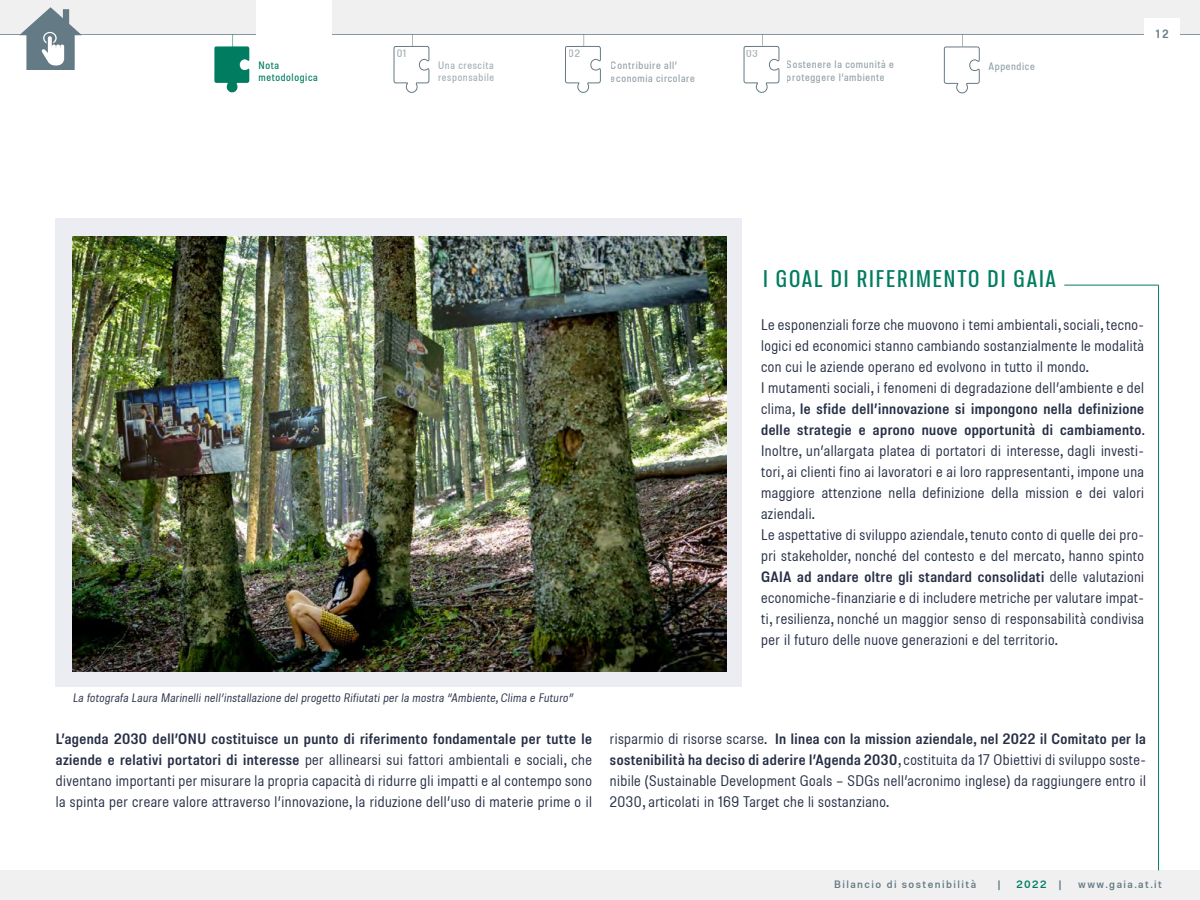
<style>
.page{position:relative;width:1200px;height:900px;background:#fff}
.page>*{position:absolute;margin:0;border:0;box-sizing:border-box;transform-origin:0 0}
.t1{font:600 condensed 24px "Molde";letter-spacing:.08em;color:#007d61}
.t2{font:semi-condensed 15px/21px "Molde";letter-spacing:.03em;color:#262e45;text-align:justify}
.t3{font:italic semi-condensed 12px "Molde";letter-spacing:.03em;color:#262e45}
.t4{font:600 semi-condensed 12px "Molde";color:#647a84}
.t5{font:500 semi-condensed 10.5px/12.6px "Molde";letter-spacing:.06em;color:#647a84}
.t6{font:500 10.5px "Molde";letter-spacing:.14em;color:#647a84}
.t7{font:500 semi-condensed 10.5px/12.6px "Molde";letter-spacing:.06em;color:#007d61}
.t8{font:500 10.5px "Molde";color:#007d61}
.s1{font-weight:600}
.s2{color:#647a84}
</style>
<div class="page">
<div style="left:0;top:870px;width:1200px;height:30px;background:#f0f0f1"></div>
<hr style="left:0;top:33px;width:1200px;height:2px;background:#647a84">
<div style="left:0;top:0;width:1200px;height:34px;background:#f0f0f1"></div>
<svg style="left:214px;top:34px;width:35px;height:59px"></svg>
<svg style="left:19px;top:7px;width:63px;height:63px"></svg>
<svg style="left:394px;top:34px;width:35px;height:59px"></svg>
<svg style="left:565px;top:34px;width:36px;height:59px"></svg>
<svg style="left:744px;top:34px;width:35px;height:59px"></svg>
<svg style="left:944px;top:34px;width:36px;height:60px"></svg>
<div style="left:256px;top:0;width:76px;height:50px;background:#fff"></div>
<div style="left:1144px;top:18px;width:36px;height:39px;background:#fff"></div>
<div style="left:55px;top:219px;width:686px;height:468px;background:#ebedf2"></div>
<hr style="left:1064px;top:285px;width:95px;height:1px;background:#007d61">
<img style="left:72px;top:236px;width:654px;height:435px">
<hr style="left:1158px;top:285px;width:1px;height:585px;background:#007d61">
<p class="t5" style="left:397px;top:47px;width:11px">01</p>
<p class="t7" style="left:259px;top:58px;width:61px">Nota metodologica</p>
<p class="t5" style="left:438px;top:58px;width:58px">Una crescita responsabile</p>
<p class="t5" style="left:569px;top:47px;width:13px">02</p>
<p class="t5" style="left:746px;top:47px;width:13px">03</p>
<p class="t5" style="left:611px;top:59px;width:85px">Contribuire all’ economia circolare</p>
<p class="t5" style="left:787px;top:58px;width:109px">Sostenere la comunità e proteggere l’ambiente</p>
<p class="t5" style="left:989px;top:60px;width:48px">Appendice</p>
<p class="t4" style="left:1156px;top:26px;width:14px">12</p>
<p class="t3" style="left:73px;top:691px;width:502px">La fotografa Laura Marinelli nell’installazione del progetto Rifiutati per la mostra “Ambiente, Clima e Futuro”</p>
<p class="t1" style="left:763px;top:264px;width:294px">I GOAL DI RIFERIMENTO DI GAIA</p>
<p class="t2" style="left:761px;top:314px;width:384px">Le esponenziali forze che muovono i temi ambientali, sociali, tecno&shy;logici ed economici stanno cambiando sostanzialmente le modalità con cui le aziende operano ed evolvono in tutto il mondo.</p>
<p class="t2" style="left:761px;top:377px;width:385px">I mutamenti sociali, i fenomeni di degradazione dell’ambiente e del clima, <span class="s1">le sfide dell’innovazione si impongono nella definizione delle strategie e aprono nuove opportunità di cambiamento</span>.<br>Inoltre, un’allargata platea di portatori di interesse, dagli investi&shy;tori, ai clienti fino ai lavoratori e ai loro rappresentanti, impone una maggiore attenzione nella definizione della mission e dei valori aziendali.</p>
<p class="t2" style="left:761px;top:524px;width:384px">Le aspettative di sviluppo aziendale, tenuto conto di quelle dei pro&shy;pri stakeholder, nonché del contesto e del mercato, hanno spinto <span class="s1">GAIA ad andare oltre gli standard consolidati</span> delle valutazioni economiche-finanziarie e di includere metriche per valutare impat&shy;ti, resilienza, nonché un maggior senso di responsabilità condivisa per il futuro delle nuove generazioni e del territorio.</p>
<p class="t2" style="left:56px;top:728px;width:538px"><span class="s1">L’agenda 2030 dell’ONU costituisce un punto di riferimento fondamentale per tutte le aziende e relativi portatori di interesse</span> per allinearsi sui fattori ambientali e sociali, che diventano importanti per misurare la propria capacità di ridurre gli impatti e al contempo sono la spinta per creare valore attraverso l’innovazione, la riduzione dell’uso di materie prime o il</p>
<p class="t2" style="left:610px;top:728px;width:538px">risparmio di risorse scarse. <span class="s1">In linea con la mission aziendale, nel 2022 il Comitato per la sostenibilità ha deciso di aderire l’Agenda 2030</span>, costituita da 17 Obiettivi di sviluppo soste&shy;nibile (Sustainable Development Goals – SDGs nell’acronimo inglese) da raggiungere entro il 2030, articolati in 169 Target che li sostanziano.</p>
<p class="t6" style="left:834px;top:877px;width:144px">Bilancio di sostenibilità</p>
<p class="t6" style="left:997px;top:877px;width:5px">|</p>
<p class="t8" style="left:1016px;top:877px;width:47px">2022 <span class="s2">|</span></p>
<p class="t6" style="left:1078px;top:877px;width:85px">www.gaia.at.it</p>
</div>
